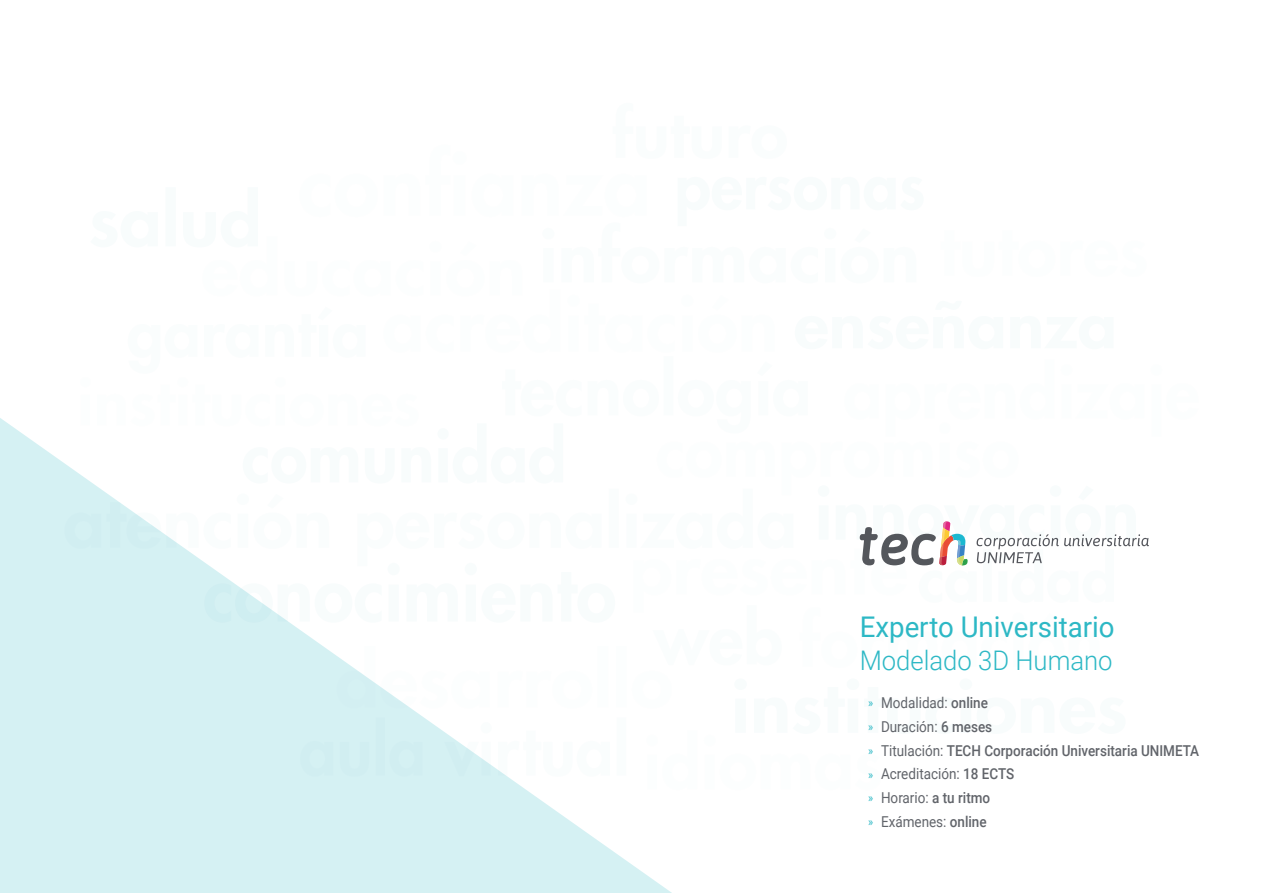
<style>
.page{position:relative;width:1263px;height:893px;background:#fff}
.page>*{position:absolute;margin:0;border:0;box-sizing:border-box;transform-origin:0 0}
.t1{font:28.5px "Roboto";color:#2db8c5}
.t2{font:300 27px "Roboto";color:#2db8c5;scale:.95 1}
.t3{font:500 15px/23.7px "Roboto";color:#61646a;scale:.9 1}
.s1{font-weight:400;font-size:12px;color:#2db8c5}
.s2{font-weight:400}
</style>
<div class="page">
<svg style="left:0;top:418px;width:672px;height:475px;background:#d9f2f4"></svg>
<svg style="left:64px;top:418px;width:1085px;height:372px"></svg>
<h1 class="t1" style="left:860px;top:607px;width:256px">Experto Universitario</h1>
<h2 class="t2" style="left:860px;top:641px;width:268px">Modelado 3D Humano</h2>
<p class="t3" style="left:868px;top:690px;width:369px"><span class="s1">»</span> <span class="s2">Modalidad:</span> online<br><span class="s1">»</span> <span class="s2">Duración:</span> 6 meses<br><span class="s1">»</span> <span class="s2">Titulación:</span> TECH Corporación Universitaria UNIMETA <span class="s1">»</span> <span class="s2">Acreditación:</span> 18 ECTS<br><span class="s1">»</span> <span class="s2">Horario:</span> a tu ritmo<br><span class="s1">»</span> <span class="s2">Exámenes:</span> online</p>
</div>
